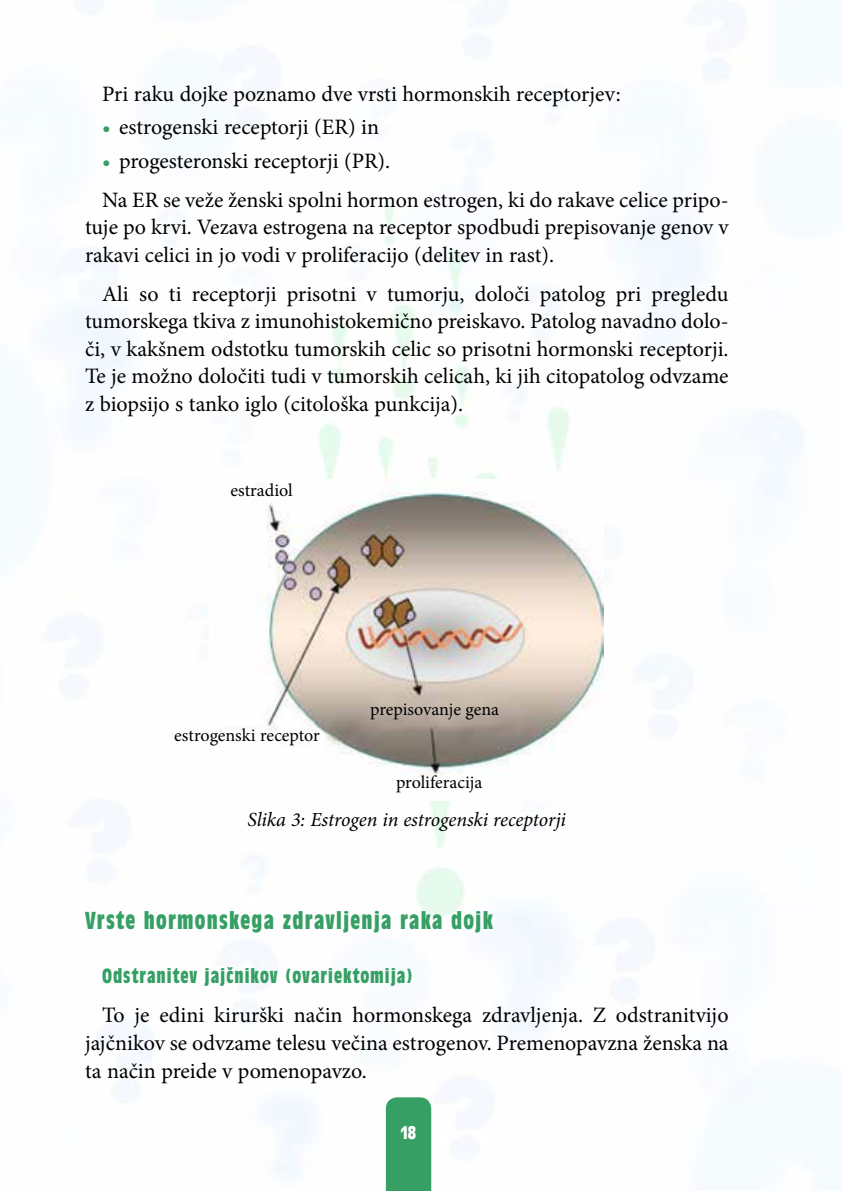
<style>
.page{position:relative;width:842px;height:1191px;background:#fff}
.page>*{position:absolute;margin:0;border:0;box-sizing:border-box;transform-origin:0 0}
.t1{font:700 condensed 24px "Antique Olive";letter-spacing:.05em;color:#369f64}
.t2{font:22px/27.6px "Minion Pro";color:#000}
.t3{font:italic 20px "Minion Pro";letter-spacing:-.01em;color:#000}
.t4{font:700 condensed 20px "Antique Olive";letter-spacing:.05em;color:#369f64}
.t5{font:18px "Minion Pro";color:#000}
.t6{font:700 condensed 18px "Antique Olive";color:#fff}
.s1{color:#369f64}
</style>
<div class="page">
<div style="left:386px;top:1097px;width:45px;height:94px;background:#369f64"></div>
<img style="left:262px;top:488px;width:342px;height:290px">
<p class="t2" style="left:102px;top:80px;width:520px">Pri raku dojke poznamo dve vrsti hormonskih receptorjev:</p>
<p class="t2" style="left:102px;top:114px;width:278px"><span class="s1">•</span> estrogenski receptorji (ER) in</p>
<p class="t2" style="left:102px;top:141px;width:628px;line-height:39px"><span class="s1">•</span> progesteronski receptorji (PR).<br>Na ER se veže ženski spolni hormon estrogen, ki do rakave celice pripo-</p>
<p class="t2" style="left:85px;top:213px;width:645px">tuje po krvi. Vezava estrogena na receptor spodbudi prepisovanje genov v rakavi celici in jo vodi v proliferacijo (delitev in rast).</p>
<p class="t2" style="left:85px;top:280px;width:645px;text-align:justify;text-indent:17px">Ali so ti receptorji prisotni v tumorju, določi patolog pri pregledu tumorskega tkiva z imunohistokemično preiskavo. Patolog navadno dolo&shy;či, v kakšnem odstotku tumorskih celic so prisotni hormonski receptorji.<br>Te je možno določiti tudi v tumorskih celicah, ki jih citopatolog odvzame z biopsijo s tanko iglo (citološka punkcija).</p>
<p class="t5" style="left:231px;top:478px;width:64px">estradiol</p>
<p class="t5" style="left:174px;top:723px;width:147px">estrogenski receptor</p>
<p class="t5" style="left:370px;top:697px;width:130px">prepisovanje gena</p>
<p class="t5" style="left:396px;top:770px;width:88px">proliferacija</p>
<p class="t3" style="left:248px;top:806px;width:320px">Slika 3: Estrogen in estrogenski receptorji</p>
<p class="t1" style="left:85px;top:907px;width:409px">Vrste hormonskega zdravljenja raka dojk</p>
<p class="t4" style="left:102px;top:965px;width:312px">Odstranitev jaj~nikov (ovariektomija)</p>
<p class="t2" style="left:85px;top:1001px;width:645px;text-align:justify;text-indent:17px">To je edini kirurški način hormonskega zdravljenja. Z odstranitvijo jajčnikov se odvzame telesu večina estrogenov. Premenopavzna ženska na ta način preide v pomenopavzo.</p>
<p class="t6" style="left:401px;top:1123px;width:17px">18</p>
</div>
